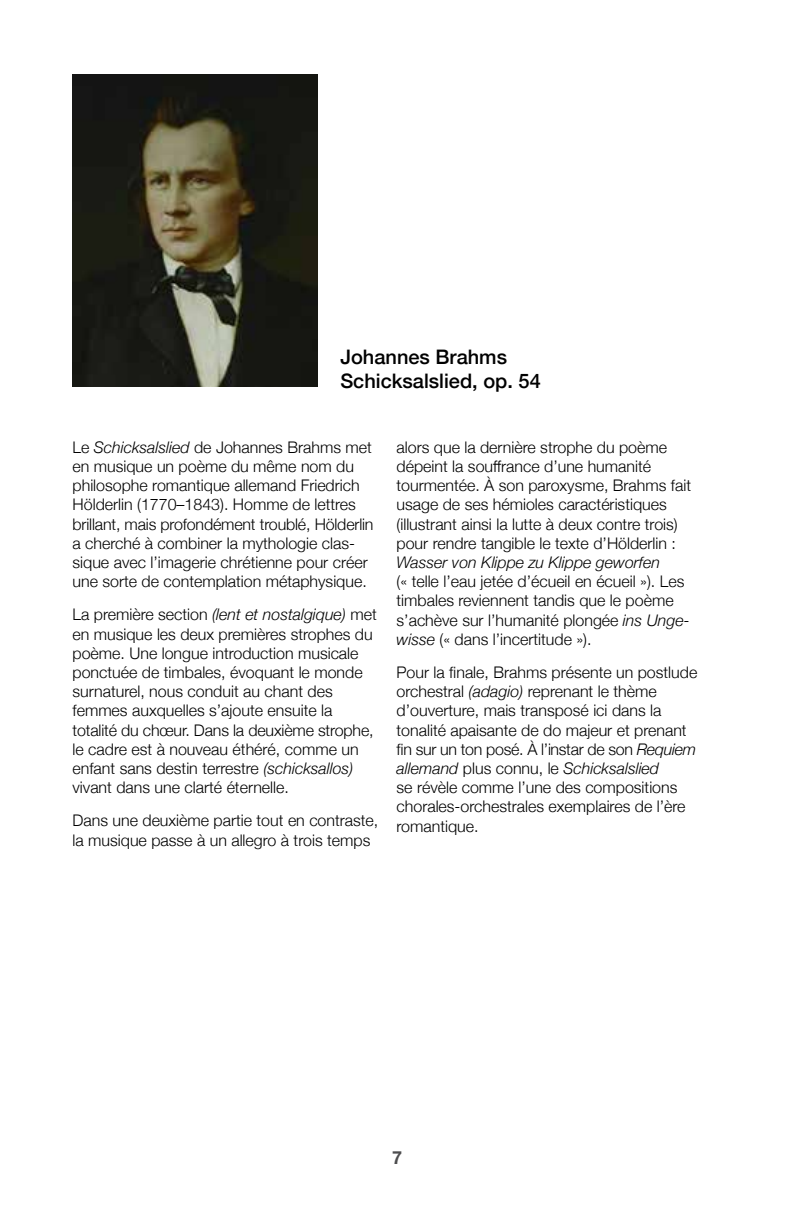
<style>
.page{position:relative;width:792px;height:1224px;background:#fff}
.page>*{position:absolute;margin:0;border:0;box-sizing:border-box;transform-origin:0 0}
.t1{font:500 20px/24px "Helvetica Neue";color:#000}
.t2{font:700 18px "Helvetica Neue";color:#4d4d4f}
.t3{font:300 16px/19.2px "Helvetica Neue";color:#000}
.t4{font:italic 300 16px "Helvetica Neue";color:#000}
.s1{font-style:italic}
</style>
<div class="page">
<img style="left:73px;top:75px;width:245px;height:312px">
<p class="t1" style="left:340px;top:343px;width:202px">Johannes Brahms<br>Schicksalslied, op. 54</p>
<p class="t3" style="left:73px;top:436px;width:303px">Le <span class="s1">Schicksalslied</span> de Johannes Brahms met en musique un poème du même nom du philosophe romantique allemand Friedrich Hölderlin (1770–1843). Homme de lettres brillant, mais profondément troublé, Hölderlin a cherché à combiner la mythologie clas&shy;sique avec l’imagerie chrétienne pour créer une sorte de contemplation métaphysique.</p>
<p class="t3" style="left:73px;top:604px;width:306px">La première section <span class="s1">(lent et nostalgique)</span> met en musique les deux premières strophes du poème. Une longue introduction musicale ponctuée de timbales, évoquant le monde surnaturel, nous conduit au chant des femmes auxquelles s’ajoute ensuite la totalité du chœur. Dans la deuxième strophe, le cadre est à nouveau éthéré, comme un enfant sans destin terrestre <span class="s1">(schicksallos) </span>vivant dans une clarté éternelle.</p>
<p class="t3" style="left:73px;top:810px;width:307px">Dans une deuxième partie tout en contraste, la musique passe à un allegro à trois temps</p>
<p class="t3" style="left:397px;top:436px;width:296px">alors que la dernière strophe du poème dépeint la souffrance d’une humanité tourmentée. À son paroxysme, Brahms fait usage de ses hémioles caractéristiques (illustrant ainsi la lutte à deux contre trois) pour rendre tangible le texte d’Hölderlin :</p>
<p class="t4" style="left:397px;top:550px;width:265px">Wasser von Klippe zu Klippe geworfen</p>
<p class="t3" style="left:397px;top:571px;width:295px">(« telle l’eau jetée d’écueil en écueil »). Les timbales reviennent tandis que le poème s’achève sur l’humanité plongée <span class="s1">ins Unge&shy;wisse</span> (« dans l’incertitude »).</p>
<p class="t3" style="left:397px;top:662px;width:302px">Pour la finale, Brahms présente un postlude orchestral <span class="s1">(adagio)</span> reprenant le thème d’ouverture, mais transposé ici dans la tonalité apaisante de do majeur et prenant fin sur un ton posé. À l’instar de son <span class="s1">Requiem allemand</span> plus connu, le <span class="s1">Schicksalslied<br></span>se révèle comme l’une des compositions chorales-orchestrales exemplaires de l’ère romantique.</p>
<p class="t2" style="left:392px;top:1143px;width:12px">7</p>
</div>
